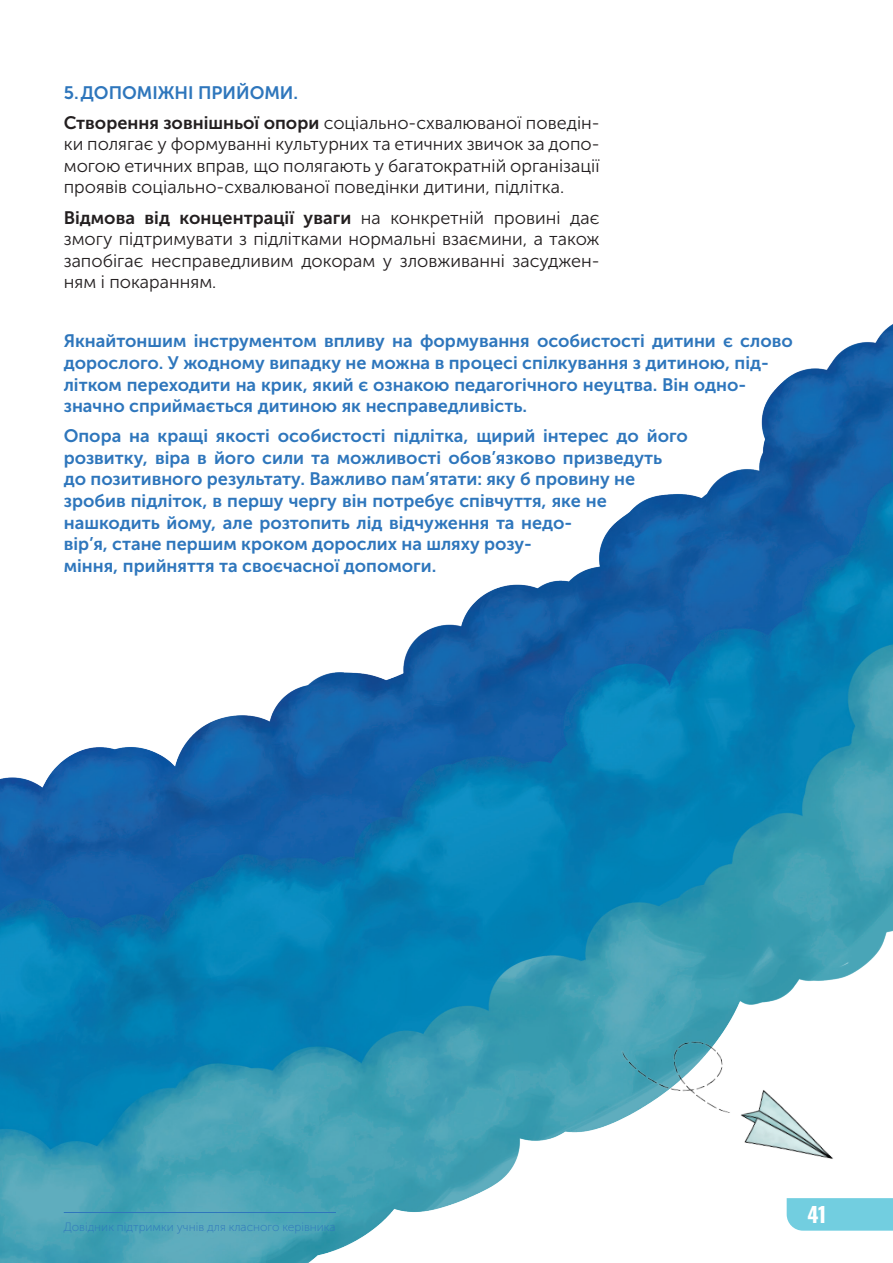
<style>
.page{position:relative;width:893px;height:1263px;background:#fff}
.page>*{position:absolute;margin:0;border:0;box-sizing:border-box;transform-origin:0 0}
.t1{font:700 21px "Oswald";color:#fff}
.Text{font:18px/21.6px "Museo Sans Cyrl 700";color:#2e76bc}
.Text-2{font:18px/21.6px "Museo Sans Cyrl 300";color:#231f20;text-align:justify}
.t2{font:12px "Museo Sans Cyrl 100";color:#2e76bc}
.s1{font-family:"Museo Sans Cyrl 700"}
</style>
<div class="page">
<img style="left:0;top:324px;width:893px;height:939px">
<img style="left:603px;top:1003px;width:247px;height:199px">
<svg style="left:787px;top:1198px;width:106px;height:33px;background:#76cfe0"></svg>
<hr style="left:64px;top:1212px;width:272px;height:1px;background:#2e76bc">
<p class="Text" style="left:64px;top:82px;width:236px">5.ДОПОМІЖНІ ПРИЙОМИ.</p>
<p class="Text-2" style="left:64px;top:112px;width:537px"><span class="s1">Створення зовнішньої опори</span> соціально-схвалюваної поведін&shy;ки полягає у формуванні культурних та етичних звичок за допо&shy;могою етичних вправ, що полягають у багатократній організації проявів соціально-схвалюваної поведінки дитини, підлітка.</p>
<p class="Text-2" style="left:64px;top:207px;width:537px"><span class="s1">Відмова від концентрації уваги</span> на конкретній провині дає змогу підтримувати з підлітками нормальні взаємини, а також запобігає несправедливим докорам у зловживанні засуджен&shy;ням і покаранням.</p>
<p class="Text" style="left:64px;top:330px;width:731px">Якнайтоншим інструментом впливу на формування особистості дитини є слово дорослого. У жодному випадку не можна в процесі спілкування з дитиною, під&shy;літком переходити на крик, який є ознакою педагогічного неуцтва. Він одно&shy;значно сприймається дитиною як несправедливість.</p>
<p class="Text" style="left:64px;top:425px;width:626px">Опора на кращі якості особистості підлітка, щирий інтерес до його розвитку, віра в його сили та можливості обов’язково призведуть до позитивного результату. Важливо пам’ятати: яку б провину не зробив підліток, в першу чергу він потребує співчуття, яке не нашкодить йому, але розтопить лід відчуження та недо-<br>вір’я, стане першим кроком дорослих на шляху розу-<br>міння, прийняття та своєчасної допомоги.</p>
<p class="t2" style="left:64px;top:1220px;width:273px">Довідник підтримки учнів для класного керівника</p>
<p class="t1" style="left:808px;top:1196px;width:20px">41</p>
</div>
